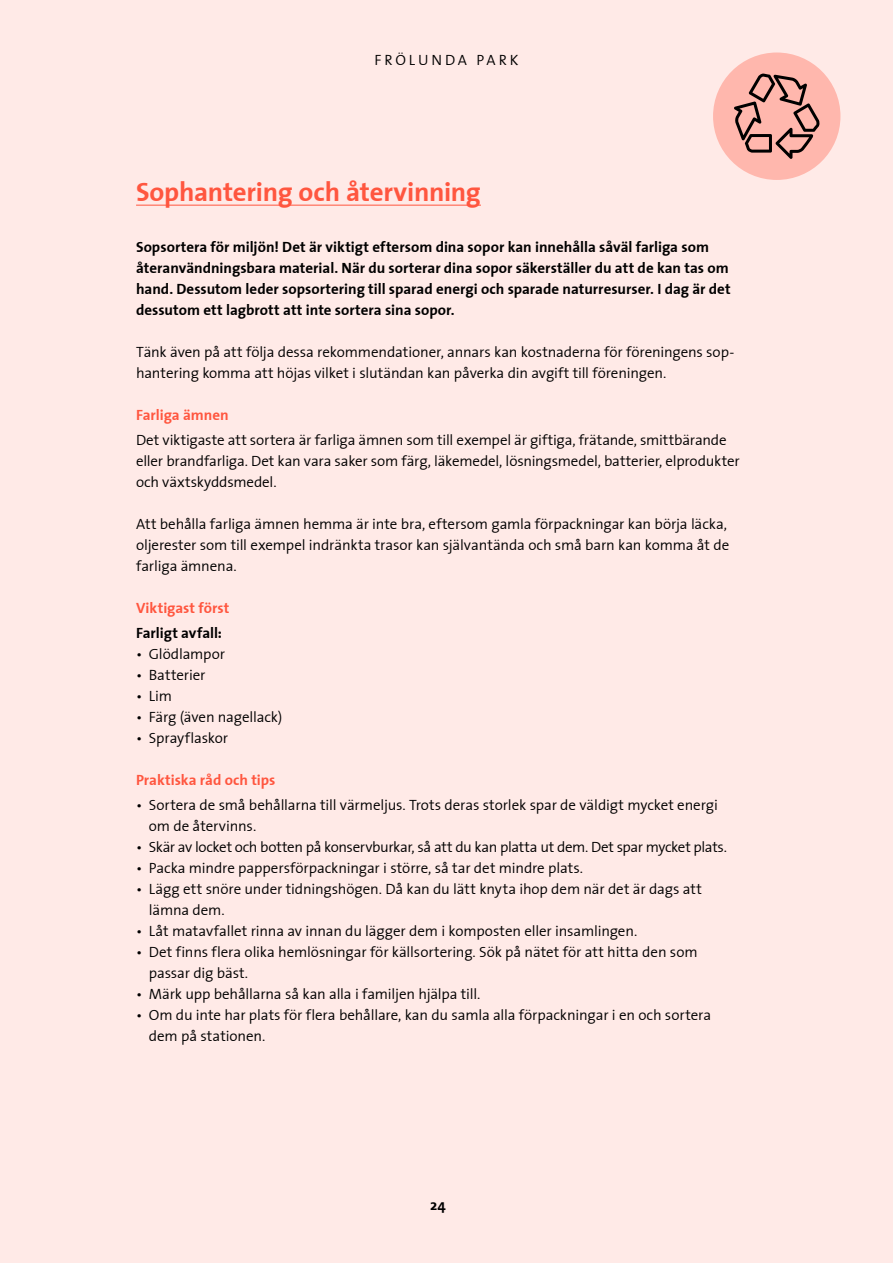
<style>
.page{position:relative;width:893px;height:1263px;background:#ffeae7}
.page>*{position:absolute;margin:0;border:0;box-sizing:border-box;transform-origin:0 0}
.t1{font:700 27px "The Sans";letter-spacing:-.01em;color:#ff563f}
.t2{font:300 15px/21px "The Sans";letter-spacing:-.01em;color:#000}
.t3{font:700 15px/21px "The Sans";color:#000}
.t4{font:700 15px "The Sans";color:#ff563f}
.t5{font:300 15px "The Sans";letter-spacing:.19em;color:#000}
</style>
<div class="page">
<div style="left:713px;top:52px;width:127px;height:128px;background:#ffb7ad;border-radius:50%"></div>
<hr style="left:136px;top:205px;width:345px;height:1px;background:#ff563f">
<svg style="left:734px;top:74px;width:86px;height:85px"></svg>
<p class="t5" style="left:374px;top:48px;width:146px">FRÖLUNDA PARK</p>
<h1 class="t1" style="left:136px;top:169px;width:346px">Sophantering och återvinning</h1>
<p class="t3" style="left:136px;top:236px;width:596px">Sopsortera för miljön! Det är viktigt eftersom dina sopor kan innehålla såväl farliga som återanvändningsbara material. När du sorterar dina sopor säkerställer du att de kan tas om hand. Dessutom leder sopsortering till sparad energi och sparade naturresurser. I dag är det dessutom ett lagbrott att inte sortera sina sopor.</p>
<p class="t2" style="left:136px;top:341px;width:600px">Tänk även på att följa dessa rekommendationer, annars kan kostnaderna för föreningens sop&shy;hantering komma att höjas vilket i slutändan kan påverka din avgift till föreningen.</p>
<p class="t4" style="left:136px;top:402px;width:94px">Farliga ämnen</p>
<p class="t2" style="left:136px;top:429px;width:605px">Det viktigaste att sortera är farliga ämnen som till exempel är giftiga, frätande, smittbärande eller brandfarliga. Det kan vara saker som färg, läkemedel, lösningsmedel, batterier, elprodukter och växtskyddsmedel.</p>
<p class="t2" style="left:136px;top:513px;width:595px">Att behålla farliga ämnen hemma är inte bra, eftersom gamla förpackningar kan börja läcka, oljerester som till exempel indränkta trasor kan självantända och små barn kan komma åt de farliga ämnena.</p>
<p class="t4" style="left:136px;top:595px;width:95px">Viktigast först</p>
<p class="t3" style="left:136px;top:622px;width:88px">Farligt avfall:</p>
<p class="t2" style="left:136px;top:643px;width:91px">• Glödlampor</p>
<p class="t2" style="left:136px;top:664px;width:71px">• Batterier</p>
<p class="t2" style="left:136px;top:685px;width:38px">• Lim</p>
<p class="t2" style="left:136px;top:706px;width:148px">• Färg (även nagellack)</p>
<p class="t2" style="left:136px;top:727px;width:94px">• Sprayflaskor</p>
<p class="t4" style="left:136px;top:767px;width:141px">Praktiska råd och tips</p>
<p class="t2" style="left:149px;top:794px;width:571px;text-indent:-13px">• Sortera de små behållarna till värmeljus. Trots deras storlek spar de väldigt mycket energi om de återvinns.</p>
<p class="t2" style="left:136px;top:836px;width:592px">• Skär av locket och botten på konservburkar, så att du kan platta ut dem. Det spar mycket plats.</p>
<p class="t2" style="left:136px;top:857px;width:449px">• Packa mindre pappersförpackningar i större, så tar det mindre plats.</p>
<p class="t2" style="left:149px;top:878px;width:555px;text-indent:-13px">• Lägg ett snöre under tidningshögen. Då kan du lätt knyta ihop dem när det är dags att lämna dem.</p>
<p class="t2" style="left:136px;top:920px;width:503px">• Låt matavfallet rinna av innan du lägger dem i komposten eller insamlingen.</p>
<p class="t2" style="left:149px;top:941px;width:550px;text-indent:-13px">• Det finns flera olika hemlösningar för källsortering. Sök på nätet för att hitta den som passar dig bäst.</p>
<p class="t2" style="left:136px;top:983px;width:346px">• Märk upp behållarna så kan alla i familjen hjälpa till.</p>
<p class="t2" style="left:149px;top:1004px;width:564px;text-indent:-13px">• Om du inte har plats för flera behållare, kan du samla alla förpackningar i en och sortera dem på stationen.</p>
<p class="t3" style="left:430px;top:1194px;width:17px">24</p>
</div>
